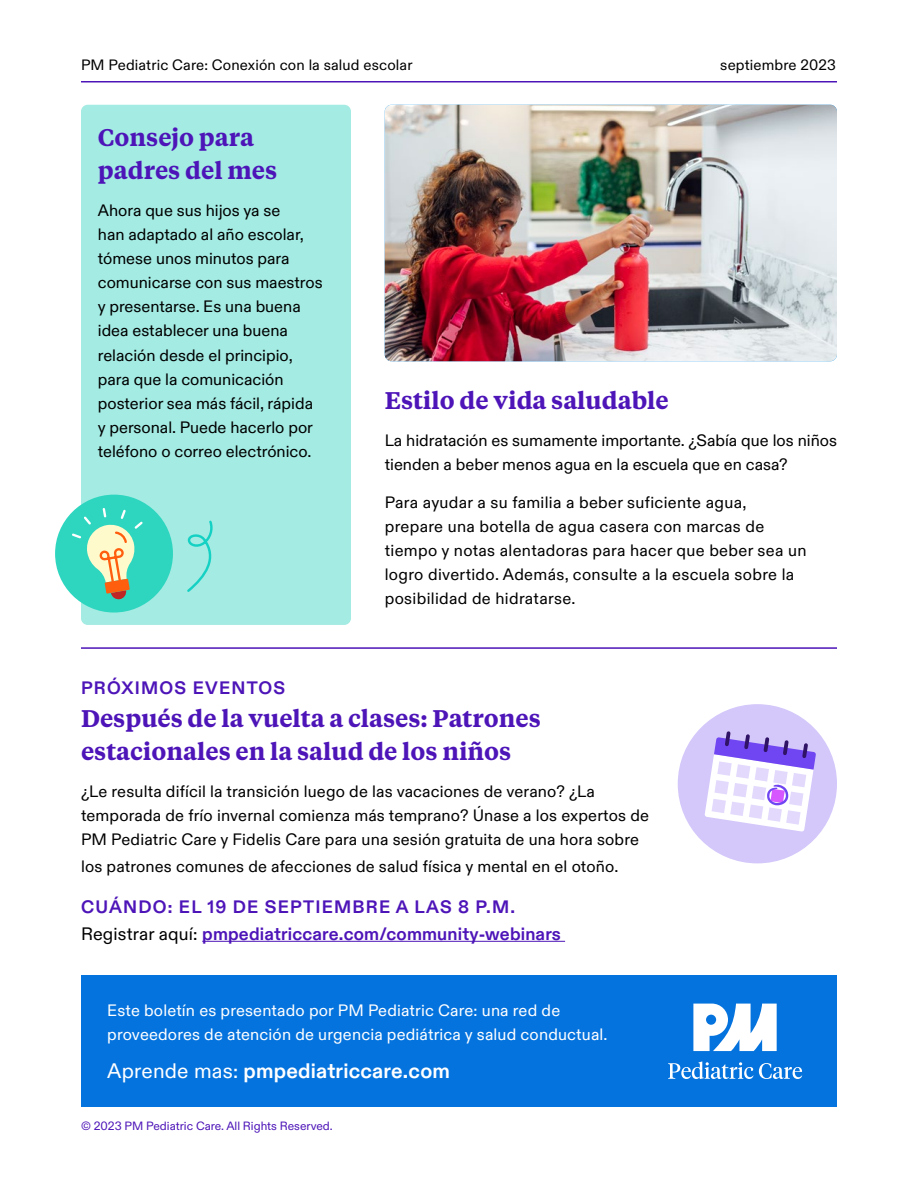
<style>
.page{position:relative;width:918px;height:1188px;background:#fff}
.page>*{position:absolute;margin:0;border:0;box-sizing:border-box;transform-origin:0 0}
.t1{font:600 24px/33px "Tiempos Text";color:#4d14b8}
.t2{font:700 21px "PM Diatype";letter-spacing:.01em;color:#fff}
.t3{font:700 18px/27px "PM Diatype";letter-spacing:.01em;color:#4d14b8}
.t4{font:700 18px "PM Diatype";letter-spacing:.07em;color:#4d14b8}
.t5{font:16.5px/24px "PM Diatype";letter-spacing:.01em;color:#000}
.t6{font:16.5px/24px "PM Diatype";letter-spacing:.01em;color:#fff}
.t7{font:15px "PM Diatype";letter-spacing:.01em;color:#000}
.t8{font:12px "PM Diatype";color:#4d14b8}
.s1{font-weight:400;color:#000}
.s2{font-weight:400}
</style>
<div class="page">
<hr style="left:81px;top:81px;width:756px;height:1px;background:#4d14b8">
<div style="left:81px;top:105px;width:270px;height:520px;background:#a3ebe3;border-radius:7px"></div>
<div style="left:55px;top:495px;width:118px;height:118px;background:#2ed6bf;border-radius:50%"></div>
<hr style="left:202px;top:941px;width:363px;height:1px;background:#4d14b8">
<svg style="left:70px;top:506px;width:73px;height:94px"></svg>
<img style="left:385px;top:105px;width:452px;height:256px">
<svg style="left:187px;top:520px;width:26px;height:72px"></svg>
<hr style="left:81px;top:647px;width:756px;height:2px;background:#4d14b8">
<div style="left:678px;top:704px;width:159px;height:159px;background:#d4c7fa;border-radius:50%"></div>
<svg style="left:705px;top:729px;width:111px;height:103px"></svg>
<div style="left:81px;top:976px;width:756px;height:131px;background:#0573de"></div>
<svg style="left:693px;top:1004px;width:84px;height:47px"></svg>
<svg style="left:668px;top:1061px;width:85px;height:18px"></svg>
<svg style="left:759px;top:1063px;width:43px;height:16px"></svg>
<p class="t7" style="left:81px;top:53px;width:333px">PM Pediatric Care: Conexión con la salud escolar</p>
<p class="t7" style="left:720px;top:53px;width:117px">septiembre 2023</p>
<h1 class="t1" style="left:98px;top:121px;width:181px">Consejo para padres del mes</h1>
<p class="t5" style="left:98px;top:198px;width:226px">Ahora que sus hijos ya se<br>han adaptado al año escolar, tómese unos minutos para comunicarse con sus maestros y presentarse. Es una buena idea establecer una buena relación desde el principio, para que la comunicación posterior sea más fácil, rápida y personal. Puede hacerlo por teléfono o correo electrónico.</p>
<h1 class="t1" style="left:385px;top:384px;width:286px">Estilo de vida saludable</h1>
<p class="t5" style="left:385px;top:428px;width:454px">La hidratación es sumamente importante. ¿Sabía que los niños tienden a beber menos agua en la escuela que en casa?</p>
<p class="t5" style="left:385px;top:489px;width:423px">Para ayudar a su familia a beber suficiente agua, prepare una botella de agua casera con marcas de tiempo y notas alentadoras para hacer que beber sea un logro divertido. Además, consulte a la escuela sobre la posibilidad de hidratarse.</p>
<p class="t4" style="left:81px;top:674px;width:206px">PRÓXIMOS EVENTOS</p>
<h1 class="t1" style="left:81px;top:702px;width:461px">Después de la vuelta a clases: Patrones estacionales en la salud de los niños</h1>
<p class="t5" style="left:81px;top:778px;width:570px">¿Le resulta difícil la transición luego de las vacaciones de verano? ¿La temporada de frío invernal comienza más temprano? Únase a los expertos de<br>PM Pediatric Care y Fidelis Care para una sesión gratuita de una hora sobre</p>
<p class="t5" style="left:81px;top:853px;width:539px">los patrones comunes de afecciones de salud física y mental en el otoño.</p>
<p class="t3" style="left:81px;top:892px;width:481px">CUÁNDO: EL 19 DE SEPTIEMBRE A LAS 8 P.M.<br><span class="s1">Registrar aquí:</span> pmpediatriccare.com/community-webinars</p>
<p class="t6" style="left:107px;top:998px;width:502px">Este boletín es presentado por PM Pediatric Care: una red de proveedores de atención de urgencia pediátrica y salud conductual.</p>
<p class="t2" style="left:107px;top:1055px;width:344px"><span class="s2">Aprende mas:</span> pmpediatriccare.com</p>
<p class="t8" style="left:81px;top:1117px;width:253px">©️ 2023 PM Pediatric Care. All Rights Reserved.</p>
</div>
